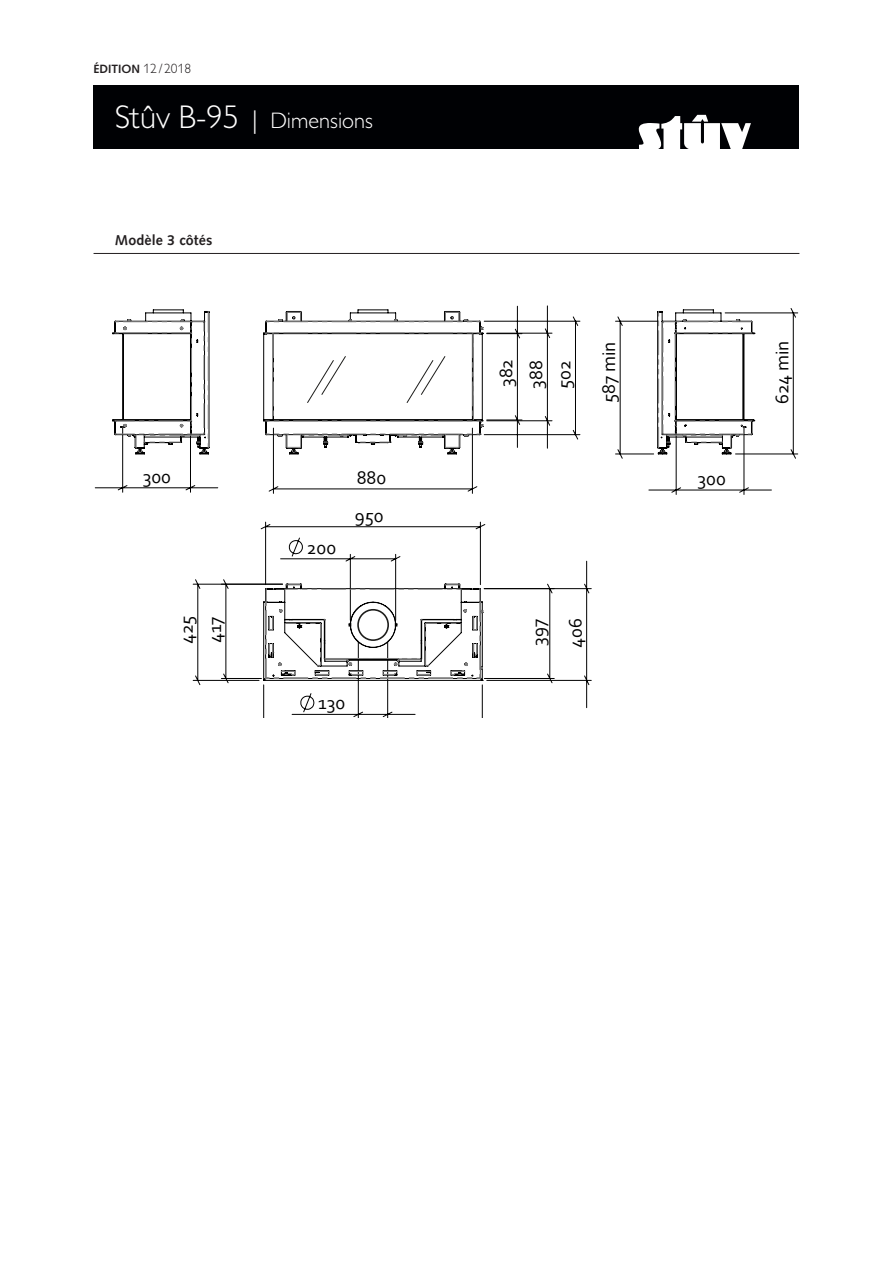
<style>
.page{position:relative;width:893px;height:1263px;background:#fff}
.page>*{position:absolute;margin:0;border:0;box-sizing:border-box;transform-origin:0 0}
.t1{font:300 22.5px "Gill Sans MT Pro";color:#fff}
.t2{font:19.2px/30px "Corbel";color:#000}
.t3{font:700 14.25px "Syntax LT Std";letter-spacing:.01em;color:#231f20}
.t4{font:700 12px "Syntax LT Std";color:#231f20}
.s1{font-family:"Gill Sans MT Pro";font-weight:300;font-size:13.5px}
.s2{font-size:33px}
.s3{font-size:25.5px}
</style>
<div class="page">
<div style="left:94px;top:85px;width:705px;height:64px;background:#000104"></div>
<svg style="left:639px;top:115px;width:112px;height:34px"></svg>
<svg style="left:192px;top:487px;width:400px;height:221px"></svg>
<svg style="left:648px;top:308px;width:150px;height:187px"></svg>
<svg style="left:95px;top:309px;width:123px;height:184px"></svg>
<svg style="left:258px;top:305px;width:323px;height:412px"></svg>
<div style="left:351px;top:603px;width:44px;height:44px;background:#fff;border-radius:50%"></div>
<div style="left:357px;top:609px;width:32px;height:32px;border:2px solid #1d1d1b;border-radius:50%"></div>
<hr style="left:94px;top:253px;width:705px;height:1px;background:#231f20">
<p class="t4" style="left:94px;top:62px;width:99px">ÉDITION <span class="s1">12/2018</span></p>
<p class="t1" style="left:115px;top:107px;width:260px"><span class="s2">Stûv B-95</span> <span class="s3">|</span> Dimensions</p>
<p class="t3" style="left:115px;top:231px;width:99px">Modèle 3 côtés</p>
<p class="t2" style="left:491px;top:388px;width:31px;rotate:-90deg">382<br>388</p>
<p class="t2" style="left:549px;top:389px;width:30px;rotate:-90deg">502</p>
<p class="t2" style="left:593px;top:403px;width:63px;rotate:-90deg">587 min</p>
<p class="t2" style="left:767px;top:404px;width:65px;rotate:-90deg">624 min</p>
<p class="t2" style="left:143px;top:461px;width:30px">300</p>
<p class="t2" style="left:307px;top:532px;width:31px">200</p>
<p class="t2" style="left:357px;top:462px;width:31px">880</p>
<p class="t2" style="left:355px;top:500px;width:31px">950</p>
<p class="t2" style="left:171px;top:644px;width:30px;rotate:-90deg">425</p>
<p class="t2" style="left:560px;top:648px;width:31px;rotate:-90deg">406</p>
<p class="t2" style="left:199px;top:643px;width:28px;rotate:-90deg">417</p>
<p class="t2" style="left:523px;top:646px;width:28px;rotate:-90deg">397</p>
<p class="t2" style="left:318px;top:688px;width:29px">130</p>
<p class="t2" style="left:698px;top:463px;width:30px">300</p>
</div>
